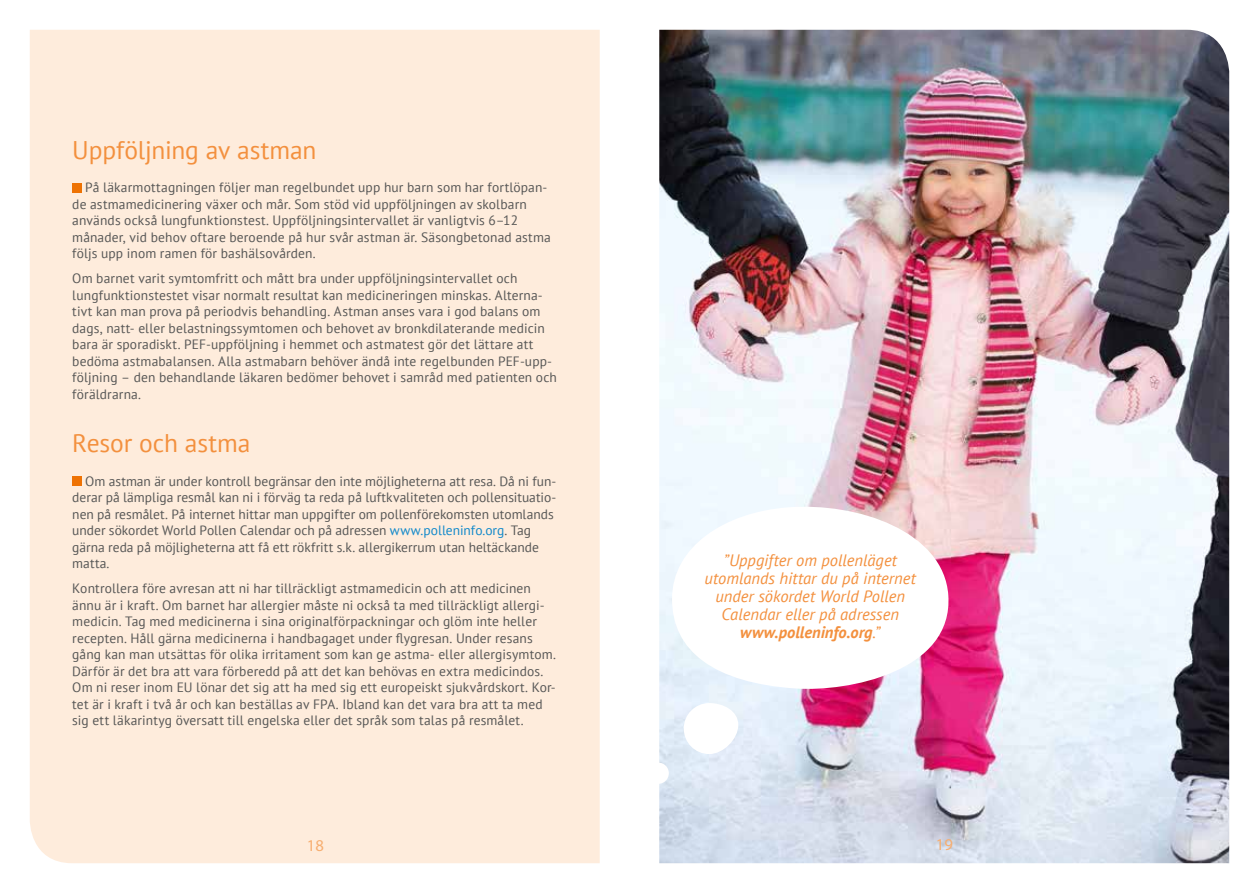
<style>
.page{position:relative;width:1259px;height:893px;background:#fff}
.page>*{position:absolute;margin:0;border:0;box-sizing:border-box;transform-origin:0 0}
.t1{font:25.5px "PT Sans";letter-spacing:-.005em;color:#f3903e}
.t2{font:italic 16.5px/18px "PT Sans";color:#f3903e;text-align:center}
.t3{font:16.5px "Myriad Pro";color:#f7ae70}
.t4{font:13.5px/16.5px "PT Sans";letter-spacing:.01em;color:#575756}
.s1{color:#1189ca}
.s2{font-weight:700}
</style>
<div class="page">
<div style="left:30px;top:30px;width:570px;height:833px;background:#feecdc"></div>
<div style="left:72px;top:183px;width:10px;height:9px;background:#ee7203"></div>
<div style="left:72px;top:477px;width:10px;height:9px;background:#ee7203"></div>
<img style="left:659px;top:30px;width:570px;height:833px">
<svg style="left:672px;top:502px;width:281px;height:190px"></svg>
<svg style="left:684px;top:703px;width:54px;height:51px"></svg>
<div style="left:647px;top:763px;width:22px;height:21px;background:#fff;border-radius:50%"></div>
<h1 class="t1" style="left:72px;top:134px;width:246px">Uppföljning av astman</h1>
<p class="t4" style="left:72px;top:179px;width:480px;text-indent:13px">På läkarmottagningen följer man regelbundet upp hur barn som har fortlöpan&shy;de astmamedicinering växer och mår. Som stöd vid uppföljningen av skolbarn används också lungfunktionstest. Uppföljningsintervallet är vanligtvis 6–12 månader, vid behov oftare beroende på hur svår astman är. Säsongbetonad astma följs upp inom ramen för bashälsovården.</p>
<p class="t4" style="left:72px;top:270px;width:486px">Om barnet varit symtomfritt och mått bra under uppföljningsintervallet och lungfunktionstestet visar normalt resultat kan medicineringen minskas. Alterna&shy;tivt kan man prova på periodvis behandling. Astman anses vara i god balans om dags, natt- eller belastningssymtomen och behovet av bronkdilaterande medicin bara är sporadiskt. PEF-uppföljning i hemmet och astmatest gör det lättare att bedöma astmabalansen. Alla astmabarn behöver ändå inte regelbunden PEF-upp&shy;följning – den behandlande läkaren bedömer behovet i samråd med patienten och föräldrarna.</p>
<h1 class="t1" style="left:72px;top:427px;width:180px">Resor och astma</h1>
<p class="t4" style="left:72px;top:473px;width:485px;text-indent:13px">Om astman är under kontroll begränsar den inte möjligheterna att resa. Då ni fun&shy;derar på lämpliga resmål kan ni i förväg ta reda på luftkvaliteten och pollensituatio&shy;nen på resmålet. På internet hittar man uppgifter om pollenförekomsten utomlands under sökordet World Pollen Calendar och på adressen <span class="s1">www.polleninfo.org</span>. Tag gärna reda på möjligheterna att få ett rökfritt s.k. allergikerrum utan heltäckande matta.</p>
<p class="t4" style="left:72px;top:580px;width:485px">Kontrollera före avresan att ni har tillräckligt astmamedicin och att medicinen ännu är i kraft. Om barnet har allergier måste ni också ta med tillräckligt allergi&shy;medicin. Tag med medicinerna i sina originalförpackningar och glöm inte heller recepten. Håll gärna medicinerna i handbagaget under flygresan. Under resans gång kan man utsättas för olika irritament som kan ge astma- eller allergisymtom.<br>Därför är det bra att vara förberedd på att det kan behövas en extra medicindos.<br>Om ni reser inom EU lönar det sig att ha med sig ett europeiskt sjukvårdskort. Kor&shy;tet är i kraft i två år och kan beställas av FPA. Ibland kan det vara bra att ta med sig ett läkarintyg översatt till engelska eller det språk som talas på resmålet.</p>
<p class="t2" style="left:704px;top:551px;width:213px">”Uppgifter om pollenläget utomlands hittar du på internet under sökordet World Pollen<br>Calendar eller på adressen <span class="s2">www.polleninfo.org</span>.”</p>
<p class="t3" style="left:307px;top:835px;width:19px">18</p>
<p class="t3" style="left:935px;top:835px;width:19px">19</p>
</div>
